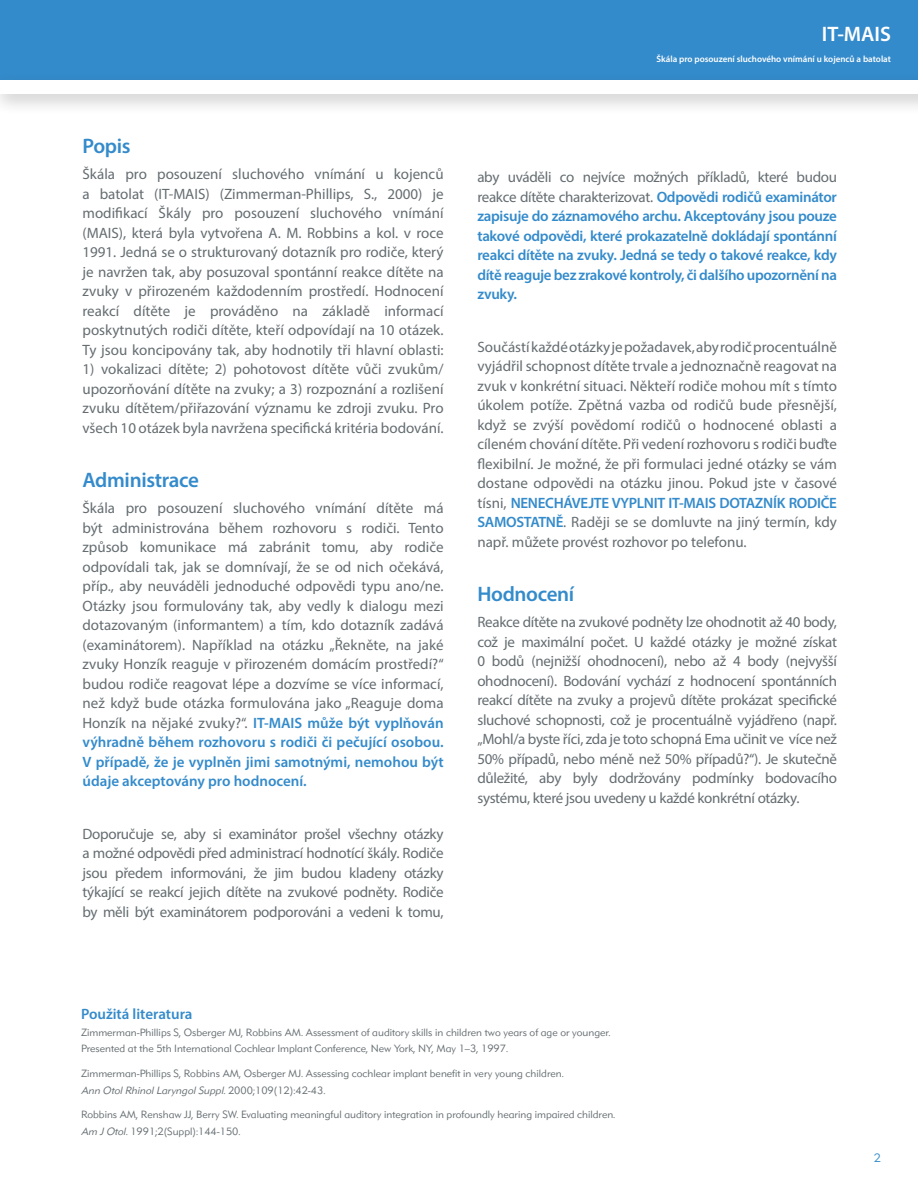
<style>
.page{position:relative;width:918px;height:1188px;background:#fff}
.page>*{position:absolute;margin:0;border:0;box-sizing:border-box;transform-origin:0 0}
.t1{font:600 21px "Myriad Pro";letter-spacing:-.015em;color:#348bcb}
.t2{font:600 21px "Myriad Pro";color:#fff}
.t3{font:15px/19.5px "Myriad Pro";color:#656d71;text-align:justify}
.t4{font:600 15px/19.5px "Myriad Pro";letter-spacing:-.02em;color:#348bcb;text-align:justify}
.t5{font:600 15px "Myriad Pro";color:#348bcb}
.t6{font:300 12px "DH Sans";color:#348bcb}
.t7{font:300 10.5px/16.5px "DH Sans";color:#656d71}
.t8{font:600 9px "Myriad Pro";color:#fff}
.s1{font-weight:600;color:#348bcb}
.s2{font-weight:400;color:#656d71}
.s3{font-style:italic}
</style>
<div class="page">
<div style="left:0;top:0;width:918px;height:85px;background:#348bcb"></div>
<div style="left:0;top:71px;width:918px;height:45px;background:#231f20;opacity:.23"></div>
<div style="left:0;top:80px;width:918px;height:14px;background:#fff"></div>
<h1 class="t1" style="left:82px;top:133px;width:50px">Popis</h1>
<p class="t3" style="left:82px;top:164px;width:363px">Škála pro posouzení sluchového vnímání u kojenců a batolat (IT-MAIS) (Zimmerman-Phillips, S., 2000) je modifikací Škály pro posouzení sluchového vnímání (MAIS), která byla vytvořena A. M. Robbins a kol. v roce 1991. Jedná se o strukturovaný dotazník pro rodiče, který je navržen tak, aby posuzoval spontánní reakce dítěte na zvuky v přirozeném každodenním prostředí. Hodnocení reakcí dítěte je prováděno na základě informací poskytnutých rodiči dítěte, kteří odpovídají na 10 otázek.<br>Ty jsou koncipovány tak, aby hodnotily tři hlavní oblasti:</p>
<p class="t3" style="left:82px;top:359px;width:363px">1) vokalizaci dítěte; 2) pohotovost dítěte vůči zvukům/ upozorňování dítěte na zvuky; a 3) rozpoznání a rozlišení zvuku dítětem/přiřazování významu ke zdroji zvuku. Pro všech 10 otázek byla navržena specifická kritéria bodování.</p>
<h1 class="t1" style="left:82px;top:466px;width:118px">Administrace</h1>
<p class="t3" style="left:82px;top:498px;width:363px">Škála pro posouzení sluchového vnímání dítěte má být administrována během rozhovoru s rodiči. Tento způsob komunikace má zabránit tomu, aby rodiče odpovídali tak, jak se domnívají, že se od nich očekává, příp., aby neuváděli jednoduché odpovědi typu ano/ne.<br>Otázky jsou formulovány tak, aby vedly k dialogu mezi dotazovaným (informantem) a tím, kdo dotazník zadává (examinátorem). Například na otázku „Řekněte, na jaké zvuky Honzík reaguje v přirozeném domácím prostředí?“ budou rodiče reagovat lépe a dozvíme se více informací, než když bude otázka formulována jako „Reaguje doma Honzík na nějaké zvuky?“. <span class="s1">IT-MAIS může být vyplňován výhradně během rozhovoru s rodiči či pečující osobou.<br>V případě, že je vyplněn jimi samotnými, nemohou být údaje akceptovány pro hodnocení.</span></p>
<p class="t3" style="left:82px;top:824px;width:363px">Doporučuje se, aby si examinátor prošel všechny otázky a možné odpovědi před administrací hodnotící škály. Rodiče jsou předem informováni, že jim budou kladeny otázky týkající se reakcí jejich dítěte na zvukové podněty. Rodiče by měli být examinátorem podporováni a vedeni k tomu,</p>
<h1 class="t2" style="left:822px;top:21px;width:71px">IT-MAIS</h1>
<p class="t8" style="left:656px;top:53px;width:236px">Škála pro posouzení sluchového vnímání u kojenců a batolat</p>
<p class="t4" style="left:477px;top:167px;width:361px"><span class="s2">aby uváděli co nejvíce možných příkladů, které budou reakce dítěte charakterizovat.</span> Odpovědi rodičů examinátor zapisuje do záznamového archu. Akceptovány jsou pouze takové odpovědi, které prokazatelně dokládají spontánní reakci dítěte na zvuky. Jedná se tedy o takové reakce, kdy dítě reaguje bez zrakové kontroly, či dalšího upozornění na zvuky.</p>
<p class="t3" style="left:477px;top:337px;width:361px">Součástí každé otázky je požadavek, aby rodič procentuálně vyjádřil schopnost dítěte trvale a jednoznačně reagovat na zvuk v konkrétní situaci. Někteří rodiče mohou mít s tímto úkolem potíže. Zpětná vazba od rodičů bude přesnější, když se zvýší povědomí rodičů o hodnocené oblasti a cíleném chování dítěte. Při vedení rozhovoru s rodiči buďte flexibilní. Je možné, že při formulaci jedné otázky se vám dostane odpovědi na otázku jinou. Pokud jste v časové tísni, <span class="s1">NENECHÁVEJTE VYPLNIT IT-MAIS DOTAZNÍK RODIČE SAMOSTATNĚ</span>. Raději se se domluvte na jiný termín, kdy např. můžete provést rozhovor po telefonu.</p>
<h1 class="t1" style="left:477px;top:580px;width:98px">Hodnocení</h1>
<p class="t3" style="left:477px;top:612px;width:361px">Reakce dítěte na zvukové podněty lze ohodnotit až 40 body, což je maximální počet. U každé otázky je možné získat 0 bodů (nejnižší ohodnocení), nebo až 4 body (nejvyšší ohodnocení). Bodování vychází z hodnocení spontánních reakcí dítěte na zvuky a projevů dítěte prokázat specifické sluchové schopnosti, což je procentuálně vyjádřeno (např. „Mohl/a byste říci, zda je toto schopná Ema učinit ve více než 50% případů, nebo méně než 50% případů?“). Je skutečně důležité, aby byly dodržovány podmínky bodovacího systému, které jsou uvedeny u každé konkrétní otázky.</p>
<p class="t5" style="left:81px;top:1005px;width:113px">Použitá literatura</p>
<p class="t7" style="left:81px;top:1024px;width:531px">Zimmerman-Phillips S, Osberger MJ, Robbins AM. Assessment of auditory skills in children two years of age or younger.<br>Presented at the 5th International Cochlear Implant Conference, New York, NY, May 1–3, 1997.</p>
<p class="t7" style="left:81px;top:1065px;width:484px">Zimmerman-Phillips S, Robbins AM, Osberger MJ. Assessing cochlear implant benefit in very young children.<br><span class="s3">Ann OtolRhinolLaryngolSuppl.</span>2 0 0 0; 1 0 9 ( 1 2 ) : 4 2 -4 3 .</p>
<p class="t7" style="left:81px;top:1106px;width:536px">Robbins AM, Renshaw JJ, Berry SW. Evaluating meaningful auditory integration in profoundly hearing impaired children.<br><span class="s3">Am JOtol.</span>1991;2(Suppl):144-150.</p>
<p class="t6" style="left:874px;top:1151px;width:9px">2</p>
</div>
